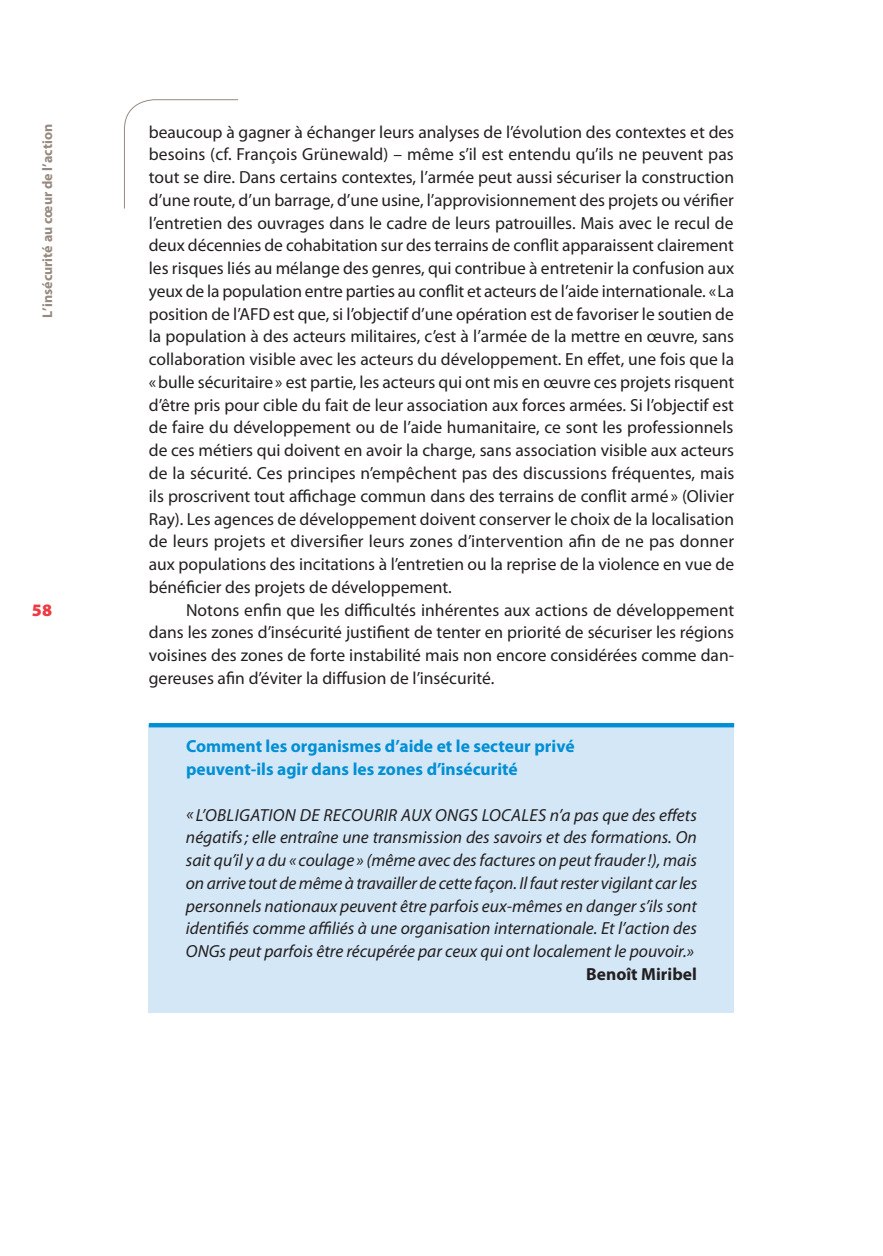
<style>
.page{position:relative;width:883px;height:1256px;background:#fff}
.page>*{position:absolute;margin:0;border:0;box-sizing:border-box;transform-origin:0 0}
.t1{font:17.5px/22.8px "Myriad Pro";color:#231f20;text-align:justify}
.t2{font:italic 17.5px/22.8px "Myriad Pro";color:#231f20;text-align:justify}
.t3{font:700 17.5px/22.8px "Myriad Pro";color:#008fd5}
.t4{font:700 17.5px "Myriad Pro";color:#231f20}
.t5{font:900 17.5px "Myriad Pro";color:#ee3a41}
.t6{font:700 14px "Myriad Pro";color:#968980}
</style>
<div class="page">
<div style="left:149px;top:724px;width:585px;height:288px;background:#d4e7f6"></div>
<div style="left:149px;top:722px;width:585px;height:5px;background:#008fd5"></div>
<svg style="left:124px;top:99px;width:115px;height:110px"></svg>
<p class="t6" style="left:38px;top:317px;width:195px;rotate:-90deg">L’insécurité au cœur de l’action</p>
<p class="t5" style="left:32px;top:598px;width:22px">58</p>
<p class="t1" style="left:149px;top:120px;width:587px">beaucoup à gagner à échanger leurs analyses de l’évolution des contextes et des besoins (cf. François Grünewald) – même s’il est entendu qu’ils ne peuvent pas tout se dire. Dans certains contextes, l’armée peut aussi sécuriser la construction d’une route, d’un barrage, d’une usine, l’approvisionnement des projets ou vérifier l’entretien des ouvrages dans le cadre de leurs patrouilles. Mais avec le recul de deux décennies de cohabitation sur des terrains de conflit apparaissent clairement les risques liés au mélange des genres, qui contribue à entretenir la confusion aux yeux de la population entre parties au conflit et acteurs de l’aide internationale. «La position de l’AFD est que, si l’objectif d’une opération est de favoriser le soutien de la population à des acteurs militaires, c’est à l’armée de la mettre en œuvre, sans collaboration visible avec les acteurs du développement. En effet, une fois que la «bulle sécuritaire» est partie, les acteurs qui ont mis en œuvre ces projets risquent d’être pris pour cible du fait de leur association aux forces armées. Si l’objectif est de faire du développement ou de l’aide humanitaire, ce sont les professionnels de ces métiers qui doivent en avoir la charge, sans association visible aux acteurs de la sécurité. Ces principes n’empêchent pas des discussions fréquentes, mais ils proscrivent tout affichage commun dans des terrains de conflit armé » (Olivier Ray). Les agences de développement doivent conserver le choix de la localisation de leurs projets et diversifier leurs zones d’intervention afin de ne pas donner aux populations des incitations à l’entretien ou la reprise de la violence en vue de bénéficier des projets de développement.</p>
<p class="t1" style="left:149px;top:598px;width:587px;text-indent:37px">Notons enfin que les difficultés inhérentes aux actions de développement dans les zones d’insécurité justifient de tenter en priorité de sécuriser les régions voisines des zones de forte instabilité mais non encore considérées comme dan&shy;gereuses afin d’éviter la diffusion de l’insécurité.</p>
<p class="t3" style="left:186px;top:734px;width:390px">Comment les organismes d’aide et le secteur privé peuvent-ils agir dans les zones d’insécurité</p>
<p class="t2" style="left:186px;top:802px;width:29px">« L’obli</p>
<p class="t2" style="left:239px;top:802px;width:40px">gation</p>
<p class="t2" style="left:300px;top:802px;width:62px">derecourir</p>
<p class="t2" style="left:401px;top:802px;width:120px">aux ONGs locales</p>
<p class="t2" style="left:186px;top:802px;width:513px;text-indent:364px">n’a pas que des effets négatifs; elle entraîne une transmission des savoirs et des formations. On sait qu’il y a du « coulage » (même avec des factures on peut frauder!), mais on arrive tout de même à travailler de cette façon. Il faut rester vigilant car les personnels nationaux peuvent être parfois eux-mêmes en danger s’ils sont identifiés comme affiliés à une organisation internationale. Et l’action des ONGs peut parfois être récupérée par ceux qui ont localement le pouvoir.»</p>
<p class="t4" style="left:586px;top:962px;width:112px">Benoît Miribel</p>
</div>
